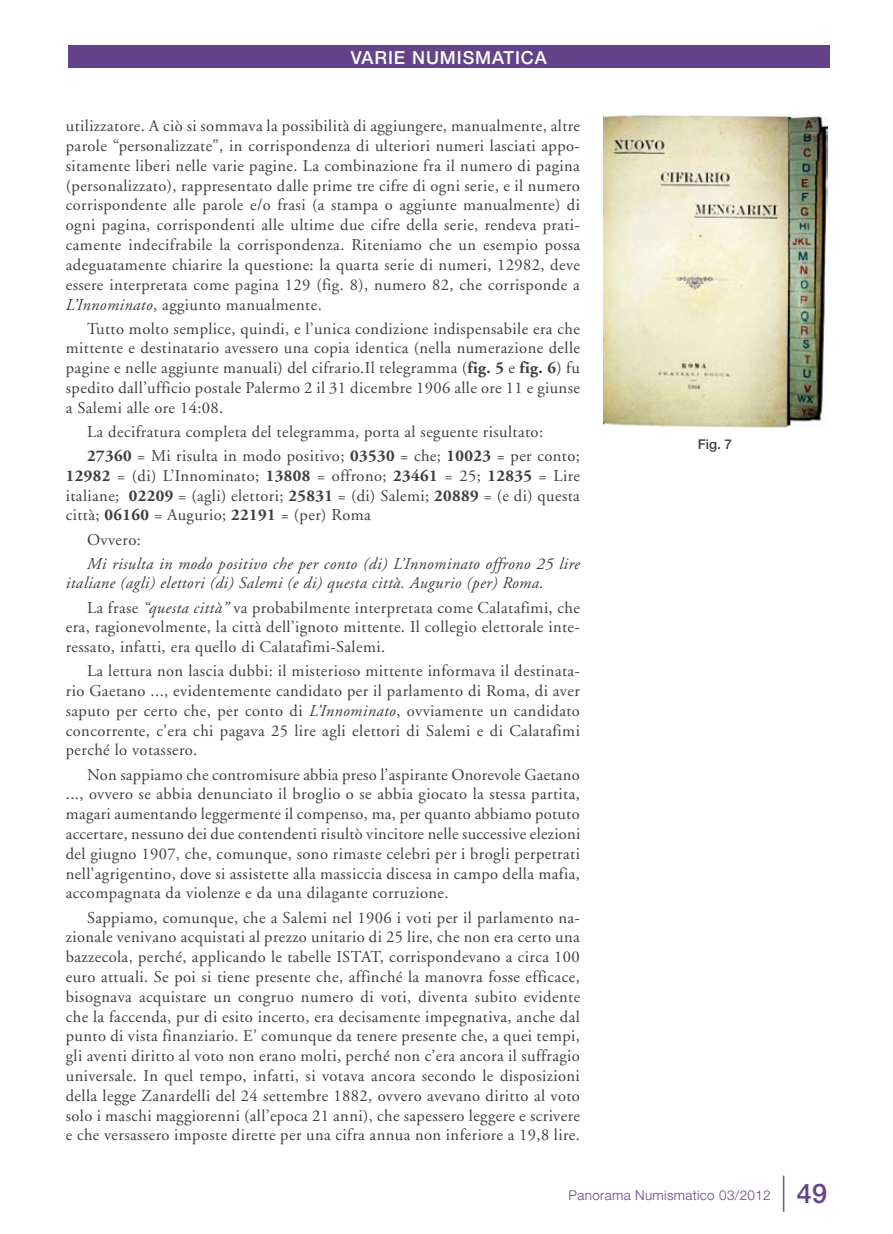
<style>
.page{position:relative;width:893px;height:1234px;background:#fff}
.page>*{position:absolute;margin:0;border:0;box-sizing:border-box;transform-origin:0 0}
.t1{font:100 36px "Helvetica Neue";color:#65438b}
.t2{font:500 27px "Helvetica Neue";color:#65438b}
.t3{font:500 18px "Helvetica Neue";letter-spacing:.05em;color:#fff}
.t4{font:16.5px/19.8px "Adobe Garamond";letter-spacing:.025em;color:#3e3e40;text-align:justify}
.t5{font:italic 16.5px/19.8px "Adobe Garamond";letter-spacing:.025em;color:#3e3e40}
.t6{font:300 13.5px "Helvetica Neue";letter-spacing:.025em;color:#65438b}
.t7{font:500 13.5px "Helvetica Neue";color:#3e3e40}
.s1{font-style:italic}
.s2{font-weight:700}
</style>
<div class="page">
<img style="left:604px;top:116px;width:224px;height:312px">
<div style="left:68px;top:46px;width:761px;height:22px;background:#65438b"></div>
<p class="t3" style="left:351px;top:47px;width:198px">VARIE NUMISMATICA</p>
<p class="t4" style="left:66px;top:116px;width:516px">utilizzatore. A ciò si sommava la possibilità di aggiungere, manualmente, altre parole “personalizzate”, in corrispondenza di ulteriori numeri lasciati appo&shy;sitamente liberi nelle varie pagine. La combinazione fra il numero di pagina (personalizzato), rappresentato dalle prime tre cifre di ogni serie, e il numero corrispondente alle parole e/o frasi (a stampa o aggiunte manualmente) di ogni pagina, corrispondenti alle ultime due cifre della serie, rendeva prati&shy;camente indecifrabile la corrispondenza. Riteniamo che un esempio possa adeguatamente chiarire la questione: la quarta serie di numeri, 12982, deve essere interpretata come pagina 129 (fig. 8), numero 82, che corrisponde a <span class="s1">L’Innominato</span>, aggiunto manualmente.</p>
<p class="t4" style="left:66px;top:319px;width:516px;text-indent:21px">Tutto molto semplice, quindi, e l’unica condizione indispensabile era che mittente e destinatario avessero una copia identica (nella numerazione delle pagine e nelle aggiunte manuali) del cifrario.Il telegramma (<span class="s2">fig. 5</span> e <span class="s2">fig. 6</span>) fu spedito dall’ufficio postale Palermo 2 il 31 dicembre 1906 alle ore 11 e giunse a Salemi alle ore 14:08.</p>
<p class="t4" style="left:87px;top:420px;width:494px;line-height:24px">La decifratura completa del telegramma, porta al seguente risultato:<br><span class="s2">27360</span> = Mi risulta in modo positivo; <span class="s2">03530</span> = che; <span class="s2">10023</span> = per conto;</p>
<p class="t4" style="left:66px;top:466px;width:516px"><span class="s2">12982</span> = (di) L’Innominato; <span class="s2">13808</span> = offrono; <span class="s2">23461</span> = 25; <span class="s2">12835</span> = Lire italiane; <span class="s2">02209</span> = (agli) elettori; <span class="s2">25831</span> = (di) Salemi; <span class="s2">20889</span> = (e di) questa città; <span class="s2">06160</span> = Augurio; <span class="s2">22191</span> = (per) Roma</p>
<p class="t4" style="left:87px;top:529px;width:55px">Ovvero:</p>
<p class="t5" style="left:66px;top:554px;width:516px;text-indent:21px">Mi risulta in modo positivo che per conto (di) L’Innominato offrono 25 lire italiane (agli) elettori (di) Salemi (e di) questa città. Augurio (per) Roma.</p>
<p class="t4" style="left:66px;top:597px;width:516px;text-indent:21px">La frase <span class="s1">“questa città”</span> va probabilmente interpretata come Calatafimi, che era, ragionevolmente, la città dell’ignoto mittente. Il collegio elettorale inte&shy;ressato, infatti, era quello di Calatafimi-Salemi.</p>
<p class="t4" style="left:66px;top:661px;width:516px;text-indent:21px">La lettura non lascia dubbi: il misterioso mittente informava il destinata&shy;rio Gaetano ..., evidentemente candidato per il parlamento di Roma, di aver saputo per certo che, per conto di <span class="s1">L’Innominato</span>, ovviamente un candidato concorrente, c’era chi pagava 25 lire agli elettori di Salemi e di Calatafimi perché lo votassero.</p>
<p class="t4" style="left:66px;top:764px;width:516px;text-indent:21px">Non sappiamo che contromisure abbia preso l’aspirante Onorevole Gaetano ..., ovvero se abbia denunciato il broglio o se abbia giocato la stessa partita, magari aumentando leggermente il compenso, ma, per quanto abbiamo potuto accertare, nessuno dei due contendenti risultò vincitore nelle successive elezioni del giugno 1907, che, comunque, sono rimaste celebri per i brogli perpetrati nell’agrigentino, dove si assistette alla massiccia discesa in campo della mafia, accompagnata da violenze e da una dilagante corruzione.</p>
<p class="t4" style="left:66px;top:907px;width:516px;text-indent:21px">Sappiamo, comunque, che a Salemi nel 1906 i voti per il parlamento na&shy;zionale venivano acquistati al prezzo unitario di 25 lire, che non era certo una bazzecola, perché, applicando le tabelle ISTAT, corrispondevano a circa 100 euro attuali. Se poi si tiene presente che, affinché la manovra fosse efficace, bisognava acquistare un congruo numero di voti, diventa subito evidente che la faccenda, pur di esito incerto, era decisamente impegnativa, anche dal punto di vista finanziario. E’ comunque da tenere presente che, a quei tempi, gli aventi diritto al voto non erano molti, perché non c’era ancora il suffragio universale. In quel tempo, infatti, si votava ancora secondo le disposizioni della legge Zanardelli del 24 settembre 1882, ovvero avevano diritto al voto solo i maschi maggiorenni (all’epoca 21 anni), che sapessero leggere e scrivere e che versassero imposte dirette per una cifra annua non inferiore a 19,8 lire.</p>
<p class="t7" style="left:698px;top:436px;width:36px">Fig. 7</p>
<p class="t6" style="left:569px;top:1186px;width:204px">Panorama Numismatico 03/2012</p>
<h1 class="t1" style="left:780px;top:1170px;width:9px">|</h1>
<h2 class="t2" style="left:797px;top:1176px;width:32px">49</h2>
</div>
